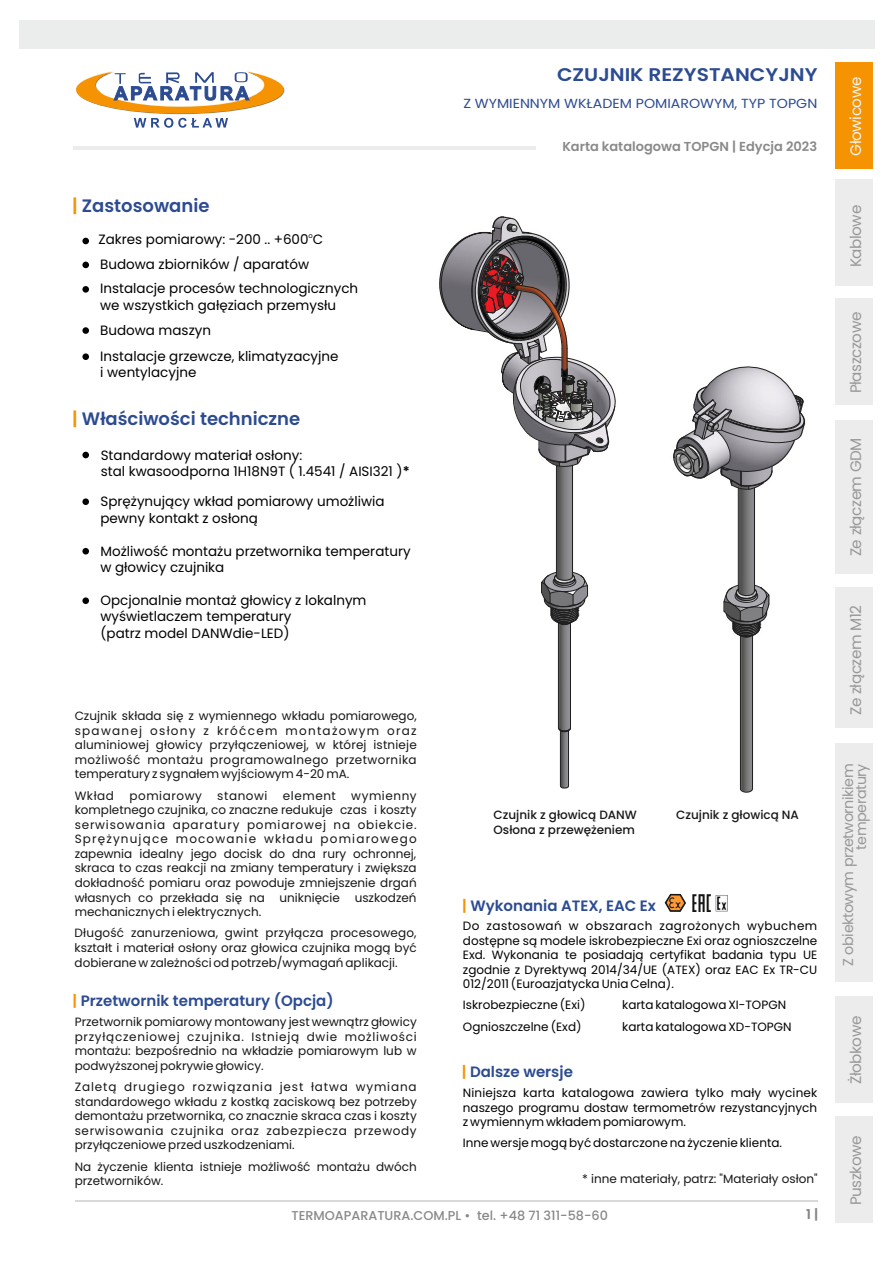
<style>
.page{position:relative;width:893px;height:1263px;background:#fff}
.page>*{position:absolute;margin:0;border:0;box-sizing:border-box;transform-origin:0 0}
.t1{font:600 18.3px "Poppins";color:#2c4b91;scale:1.1 1}
.t2{font:600 18px "Poppins";color:#2c4b91}
.t3{font:15.15px "Poppins";letter-spacing:-.03em;color:#989899}
.t4{font:15.15px "Poppins";letter-spacing:-.03em;color:#f5f5f5}
.t5{font:600 15px "Poppins";color:#2c4b91}
.t6{font:14.4px/13.2px "Poppins";letter-spacing:-.03em;color:#989899;text-align:right}
.t7{font:13.5px/16.4px "Poppins";color:#000}
.t8{font:600 13.5px "Poppins";color:#818281}
.t9{font:13.2px "Poppins";color:#2c4b91;scale:1.08 1}
.t10{font:600 13.05px "Poppins";color:#898989}
.t11{font:500 12.75px "Poppins";color:#898989}
.t12{font:12px/14.5px "Poppins";color:#151616;text-align:justify}
.t13{font:12px/14.5px "Poppins";color:#000;text-align:justify}
.t14{font:500 12px "Poppins";color:#151616}
.t15{font:12px "Poppins";letter-spacing:.045em;color:#151616}
.t16{font:6.75px "Poppins";color:#000}
.s1{color:#f59303}
.s2{font-weight:600}
</style>
<div class="page">
<img style="left:737px;top:298px;width:120px;height:430px">
<hr style="left:738px;top:488px;width:1px;height:103px;background:#201f20">
<hr style="left:754px;top:488px;width:1px;height:103px;background:#201f20">
<svg style="left:673px;top:362px;width:132px;height:128px"></svg>
<svg style="left:723px;top:584px;width:47px;height:209px"></svg>
<img style="left:555px;top:467px;width:19px;height:104px">
<hr style="left:556px;top:465px;width:1px;height:111px;background:#201f20">
<hr style="left:572px;top:465px;width:1px;height:111px;background:#201f20">
<svg style="left:541px;top:571px;width:48px;height:218px"></svg>
<svg style="left:439px;top:216px;width:177px;height:251px"></svg>
<svg style="left:75px;top:71px;width:209px;height:57px"></svg>
<svg style="left:665px;top:894px;width:21px;height:18px"></svg>
<img style="left:693px;top:894px;width:34px;height:18px">
<div style="left:82px;top:548px;width:7px;height:6px;background:#000;border-radius:3px"></div>
<hr style="left:74px;top:146px;width:462px;height:3px;background:#ececec">
<div style="left:82px;top:597px;width:7px;height:7px;background:#000;border-radius:3px"></div>
<div style="left:82px;top:498px;width:7px;height:7px;background:#000;border-radius:3px"></div>
<div style="left:82px;top:452px;width:7px;height:6px;background:#000;border-radius:3px"></div>
<div style="left:82px;top:353px;width:7px;height:7px;background:#000;border-radius:3px"></div>
<div style="left:82px;top:327px;width:7px;height:7px;background:#000;border-radius:3px"></div>
<div style="left:82px;top:286px;width:7px;height:7px;background:#000;border-radius:3px"></div>
<div style="left:82px;top:262px;width:7px;height:6px;background:#000;border-radius:3px"></div>
<div style="left:82px;top:238px;width:7px;height:6px;background:#000;border-radius:3px"></div>
<hr style="left:75px;top:1200px;width:742px;height:2px;background:#d9d9da">
<div style="left:835px;top:62px;width:38px;height:106px;background:#f59303"></div>
<div style="left:835px;top:180px;width:38px;height:106px;background:#ececec"></div>
<div style="left:835px;top:299px;width:38px;height:106px;background:#ececec"></div>
<div style="left:835px;top:420px;width:38px;height:153px;background:#ececec"></div>
<div style="left:835px;top:587px;width:38px;height:140px;background:#ececec"></div>
<div style="left:835px;top:743px;width:38px;height:239px;background:#ececec"></div>
<div style="left:835px;top:996px;width:38px;height:106px;background:#ececec"></div>
<div style="left:835px;top:1117px;width:38px;height:106px;background:#ececec"></div>
<div style="left:19px;top:20px;width:855px;height:29px;background:#ebecec"></div>
<h1 class="t1" style="left:557px;top:62px;width:238px">CZUJNIK REZYSTANCYJNY</h1>
<p class="t9" style="left:463px;top:94px;width:329px">Z WYMIENNYM WKŁADEM POMIAROWYM, TYP TOPGN</p>
<h2 class="t2" style="left:72px;top:193px;width:139px"><span class="s1">|</span> Zastosowanie</h2>
<p class="t16" style="left:309px;top:230px;width:6px">o</p>
<p class="t7" style="left:98px;top:231px;width:226px">Zakres pomiarowy: -200 .. +600 C</p>
<p class="t7" style="left:100px;top:253px;width:260px;line-height:24px">Budowa zbiorników / aparatów<br>Instalacje procesów technologicznych</p>
<p class="t7" style="left:100px;top:292px;width:240px;line-height:25.7px">we wszystkich gałęziach przemysłu<br>Budowa maszyn<br>Instalacje grzewcze, klimatyzacyjne</p>
<p class="t7" style="left:100px;top:364px;width:98px">i wentylacyjne</p>
<h2 class="t2" style="left:72px;top:406px;width:230px"><span class="s1">|</span> Właściwości techniczne</h2>
<p class="t7" style="left:101px;top:447px;width:310px">Standardowy materiał osłony:<br>stal kwasoodporna 1H18N9T ( 1.4541 / AISI321 )<span class="s2">*</span></p>
<p class="t7" style="left:100px;top:493px;width:286px">Sprężynujący wkład pomiarowy umożliwia pewny kontakt z osłoną</p>
<p class="t7" style="left:100px;top:543px;width:312px">Możliwość montażu przetwornika temperatury w głowicy czujnika</p>
<p class="t7" style="left:100px;top:592px;width:268px">Opcjonalnie montaż głowicy z lokalnym wyświetlaczem temperatury<br>(patrz model DANWdie-LED)</p>
<p class="t10" style="left:562px;top:138px;width:256px">Karta katalogowa TOPGN | Edycja 2023</p>
<p class="t12" style="left:75px;top:708px;width:344px">Czujnik składa się z wymiennego wkładu pomiarowego, spawanej osłony z króćcem montażowym oraz aluminiowej głowicy przyłączeniowej, w której istnieje możliwość montażu programowalnego przetwornika temperatury z sygnałem wyjściowym 4-20 mA.</p>
<p class="t12" style="left:75px;top:788px;width:41px">Wkład</p>
<p class="t15" style="left:129px;top:787px;width:74px">pomiarowy</p>
<p class="t15" style="left:217px;top:787px;width:52px">stanowi</p>
<p class="t15" style="left:283px;top:787px;width:55px">element</p>
<p class="t12" style="left:75px;top:788px;width:344px;text-indent:277px">wymienny kompletnego czujnika, co znaczne redukuje czas i koszty serwisowania aparatury pomiarowej na obiekcie.<br>Sprężynujące mocowanie wkładu pomiarowego zapewnia idealny jego docisk do dna rury ochronnej, skraca to czas reakcji na zmiany temperatury i zwiększa dokładność pomiaru oraz powoduje zmniejszenie drgań własnych co przekłada się na uniknięcie uszkodzeń mechanicznych i elektrycznych.</p>
<p class="t12" style="left:75px;top:926px;width:344px">Długość zanurzeniowa, gwint przyłącza procesowego, kształt i materiał osłony oraz głowica czujnika mogą być dobierane w zależności od potrzeb/wymagań aplikacji.</p>
<p class="t14" style="left:493px;top:807px;width:145px">Czujnik z głowicą DANW</p>
<p class="t14" style="left:676px;top:806px;width:124px">Czujnik z głowicą NA</p>
<p class="t14" style="left:493px;top:821px;width:143px">Osłona z przewężeniem</p>
<p class="t5" style="left:462px;top:895px;width:195px"><span class="s1">|</span> Wykonania ATEX, EAC Ex</p>
<p class="t13" style="left:463px;top:918px;width:356px">Do zastosowań w obszarach zagrożonych wybuchem dostępne są modele iskrobezpieczne Exi oraz ognioszczelne Exd. Wykonania te posiadają certyfikat badania typu UE zgodnie z Dyrektywą 2014/34/UE (ATEX) oraz EAC Ex TR-CU 012/2011 (Euroazjatycka Unia Celna).</p>
<p class="t13" style="left:463px;top:998px;width:124px">Iskrobezpieczne (Exi)</p>
<p class="t13" style="left:622px;top:998px;width:165px">karta katalogowa XI-TOPGN</p>
<p class="t13" style="left:463px;top:1019px;width:120px">Ognioszczelne (Exd)</p>
<p class="t13" style="left:622px;top:1019px;width:171px">karta katalogowa XD-TOPGN</p>
<p class="t5" style="left:73px;top:990px;width:263px"><span class="s1">|</span> Przetwornik temperatury (Opcja)</p>
<p class="t12" style="left:75px;top:1015px;width:344px">Przetwornik pomiarowy montowany jest wewnątrz głowicy przyłączeniowej czujnika. Istnieją dwie możliwości montażu: bezpośrednio na wkładzie pomiarowym lub w podwyższonej pokrywie głowicy.</p>
<p class="t5" style="left:462px;top:1061px;width:113px"><span class="s1">|</span> Dalsze wersje</p>
<p class="t12" style="left:75px;top:1079px;width:344px">Zaletą drugiego rozwiązania jest łatwa wymiana standardowego wkładu z kostką zaciskową bez potrzeby demontażu przetwornika, co znacznie skraca czas i koszty serwisowania czujnika oraz zabezpiecza przewody przyłączeniowe przed uszkodzeniami.</p>
<p class="t13" style="left:463px;top:1085px;width:356px">Niniejsza karta katalogowa zawiera tylko mały wycinek naszego programu dostaw termometrów rezystancyjnych z wymiennym wkładem pomiarowym.</p>
<p class="t13" style="left:463px;top:1136px;width:321px">Inne wersje mogą być dostarczone na życzenie klienta.</p>
<p class="t12" style="left:75px;top:1159px;width:344px">Na życzenie klienta istnieje możliwość montażu dwóch przetworników.</p>
<p class="t12" style="left:582px;top:1171px;width:237px">* inne materiały, patrz: "Materiały osłon"</p>
<p class="t11" style="left:291px;top:1207px;width:318px">TERMOAPARATURA.COM.PL • tel. +48 71 311-58-60</p>
<p class="t8" style="left:806px;top:1205px;width:14px">1 |</p>
<p class="t4" style="left:845px;top:156px;width:80px;rotate:-90deg">Głowicowe</p>
<p class="t3" style="left:845px;top:267px;width:64px;rotate:-90deg">Kablowe</p>
<p class="t3" style="left:845px;top:393px;width:83px;rotate:-90deg">Płaszczowe</p>
<p class="t3" style="left:845px;top:556px;width:120px;rotate:-90deg">Ze złączem GDM</p>
<p class="t3" style="left:845px;top:715px;width:111px;rotate:-90deg">Ze złączem M12</p>
<p class="t6" style="left:841px;top:966px;width:204px;rotate:-90deg">Z obiektowym przetwornikiem temperatury</p>
<p class="t3" style="left:845px;top:1084px;width:70px;rotate:-90deg">Żłobkowe</p>
<p class="t3" style="left:845px;top:1205px;width:71px;rotate:-90deg">Puszkowe</p>
</div>
